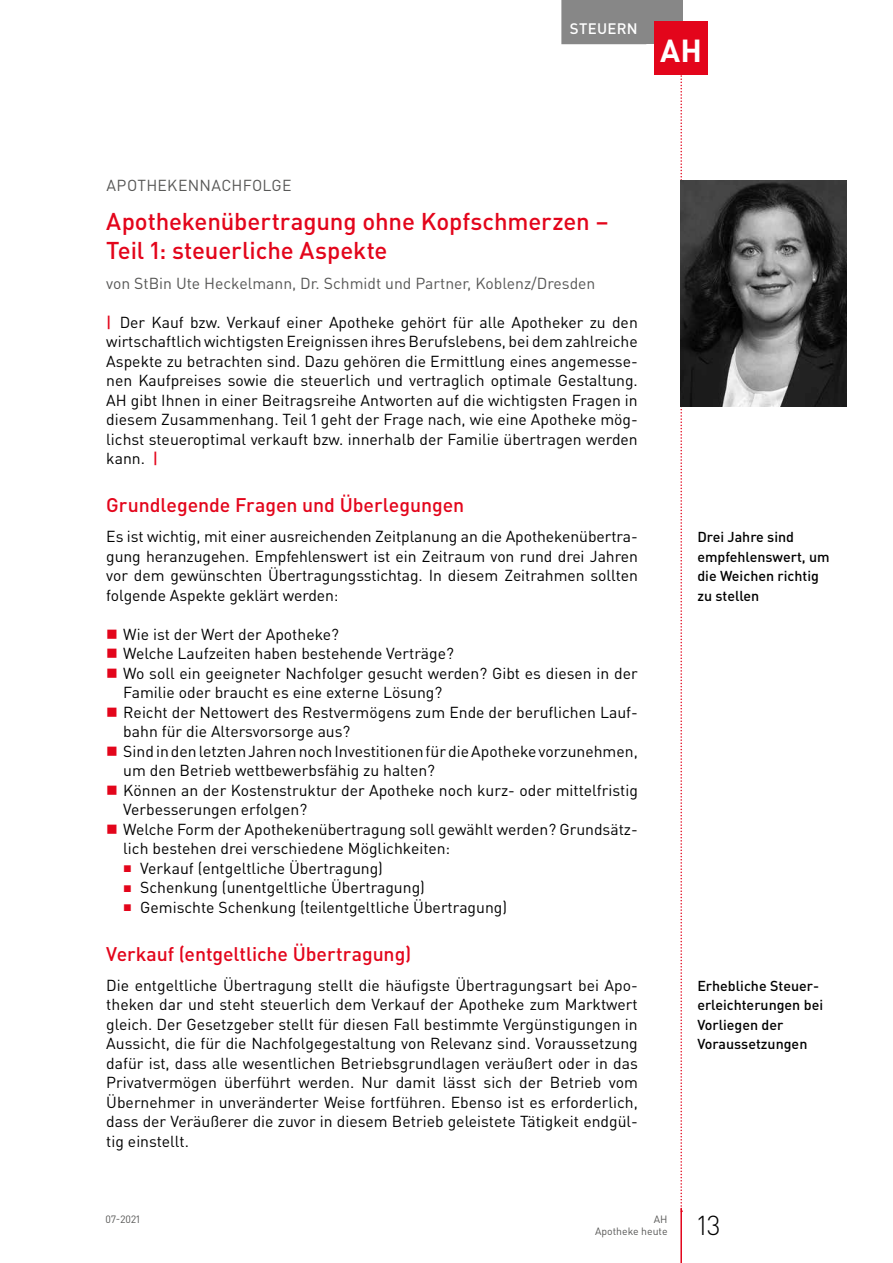
<style>
.page{position:relative;width:893px;height:1263px;background:#fff}
.page>*{position:absolute;margin:0;border:0;box-sizing:border-box;transform-origin:0 0}
.t1{font:700 31.5px "DIN Pro";color:#fff}
.t2{font:300 27px "DIN Pro";color:#000}
.t3{font:500 24px/28.5px "DIN Pro";letter-spacing:-.005em;color:#e3051b}
.t4{font:500 19.5px "DIN Pro";letter-spacing:-.005em;color:#e3051b}
.t5{font:15.75px/19.5px "DIN Pro";color:#000;text-align:justify}
.t6{font:15.75px "DIN Pro";color:#575756}
.t7{font:500 15px "DIN Pro";letter-spacing:.015em;color:#fff}
.t8{font:500 14.25px/19.5px "DIN Pro";color:#000}
.t9{font:10.5px/12.8px "DIN Pro";color:#575756;text-align:right}
.s1{font-weight:500;color:#e3051b}
.s2{color:#e3051b}
</style>
<div class="page">
<svg style="left:680px;top:74px;width:2px;height:1134px"></svg>
<div style="left:638px;top:0;width:44px;height:44px;background:#878787"></div>
<hr style="left:680px;top:1208px;width:2px;height:55px;background:#e3051b">
<div style="left:561px;top:0;width:85px;height:44px;background:#878787"></div>
<div style="left:655px;top:21px;width:53px;height:53px;background:#e3051b"></div>
<img style="left:680px;top:181px;width:166px;height:225px">
<p class="t7" style="left:570px;top:18px;width:69px">Steuern</p>
<h1 class="t1" style="left:660px;top:30px;width:43px">AH</h1>
<p class="t6" style="left:106px;top:175px;width:187px">APOTHEKENNACHFOLGE</p>
<h3 class="t3" style="left:106px;top:206px;width:504px">Apothekenübertragung ohne Kopfschmerzen –<br>Teil 1: steuerliche Aspekte</h3>
<p class="t6" style="left:106px;top:272px;width:491px">von StBin Ute Heckelmann, Dr. Schmidt und Partner, Koblenz/Dresden</p>
<p class="t5" style="left:106px;top:312px;width:533px"><span class="s1">|</span> Der Kauf bzw. Verkauf einer Apotheke gehört für alle Apotheker zu den wirtschaftlich wichtigsten Ereignissen ihres Berufslebens, bei dem zahlreiche Aspekte zu betrachten sind. Dazu gehören die Ermittlung eines angemesse&shy;nen Kaufpreises sowie die steuerlich und vertraglich optimale Gestaltung.<br>AH gibt Ihnen in einer Beitragsreihe Antworten auf die wichtigsten Fragen in diesem Zusammenhang. Teil 1 geht der Frage nach, wie eine Apotheke mög&shy;lichst steueroptimal verkauft bzw. innerhalb der Familie übertragen werden kann. <span class="s1">|</span></p>
<p class="t4" style="left:106px;top:492px;width:359px">Grundlegende Fragen und Überlegungen</p>
<p class="t5" style="left:106px;top:526px;width:533px">Es ist wichtig, mit einer ausreichenden Zeitplanung an die Apothekenübertra&shy;gung heranzugehen. Empfehlenswert ist ein Zeitraum von rund drei Jahren vor dem gewünschten Übertragungsstichtag. In diesem Zeitrahmen sollten folgende Aspekte geklärt werden:</p>
<p class="t5" style="left:123px;top:624px;width:516px;text-align:left">Wie ist der Wert der Apotheke?<br>Welche Laufzeiten haben bestehende Verträge?<br>Wo soll ein geeigneter Nachfolger gesucht werden? Gibt es diesen in der Familie oder braucht es eine externe Lösung?<br>Reicht der Nettowert des Restvermögens zum Ende der beruflichen Lauf&shy;bahn für die Altersvorsorge aus?<br>Sind in den letzten Jahren noch Investitionen für die Apotheke vorzunehmen, um den Betrieb wettbewerbsfähig zu halten?<br>Können an der Kostenstruktur der Apotheke noch kurz- oder mittelfristig Verbesserungen erfolgen?<br>Welche Form der Apothekenübertragung soll gewählt werden? Grundsätz&shy;lich bestehen drei verschiedene Möglichkeiten:</p>
<p class="t5" style="left:123px;top:858px;width:261px"><span class="s2">▪</span> Verkauf (entgeltliche Übertragung)</p>
<p class="t5" style="left:123px;top:877px;width:303px"><span class="s2">▪</span> Schenkung (unentgeltliche Übertragung)</p>
<p class="t5" style="left:123px;top:897px;width:385px"><span class="s2">▪</span> Gemischte Schenkung (teilentgeltliche Übertragung)</p>
<p class="t4" style="left:106px;top:941px;width:307px">Verkauf (entgeltliche Übertragung)</p>
<p class="t5" style="left:106px;top:975px;width:533px">Die entgeltliche Übertragung stellt die häufigste Übertragungsart bei Apo&shy;theken dar und steht steuerlich dem Verkauf der Apotheke zum Marktwert gleich. Der Gesetzgeber stellt für diesen Fall bestimmte Vergünstigungen in Aussicht, die für die Nachfolgegestaltung von Relevanz sind. Voraussetzung dafür ist, dass alle wesentlichen Betriebsgrundlagen veräußert oder in das Privatvermögen überführt werden. Nur damit lässt sich der Betrieb vom Übernehmer in unveränderter Weise fortführen. Ebenso ist es erforderlich, dass der Veräußerer die zuvor in diesem Betrieb geleistete Tätigkeit endgül&shy;tig einstellt.</p>
<p class="t8" style="left:697px;top:527px;width:134px">Drei Jahre sind empfehlenswert, um die Weichen richtig zu stellen</p>
<p class="t8" style="left:697px;top:975px;width:127px">Erhebliche Steuer&shy;erleichterungen bei<br>Vorliegen der<br>Voraussetzungen</p>
<p class="t9" style="left:106px;top:1212px;width:36px">07-2021</p>
<p class="t9" style="left:595px;top:1212px;width:74px">AH<br>Apotheke heute</p>
<h2 class="t2" style="left:697px;top:1207px;width:25px">13</h2>
</div>
